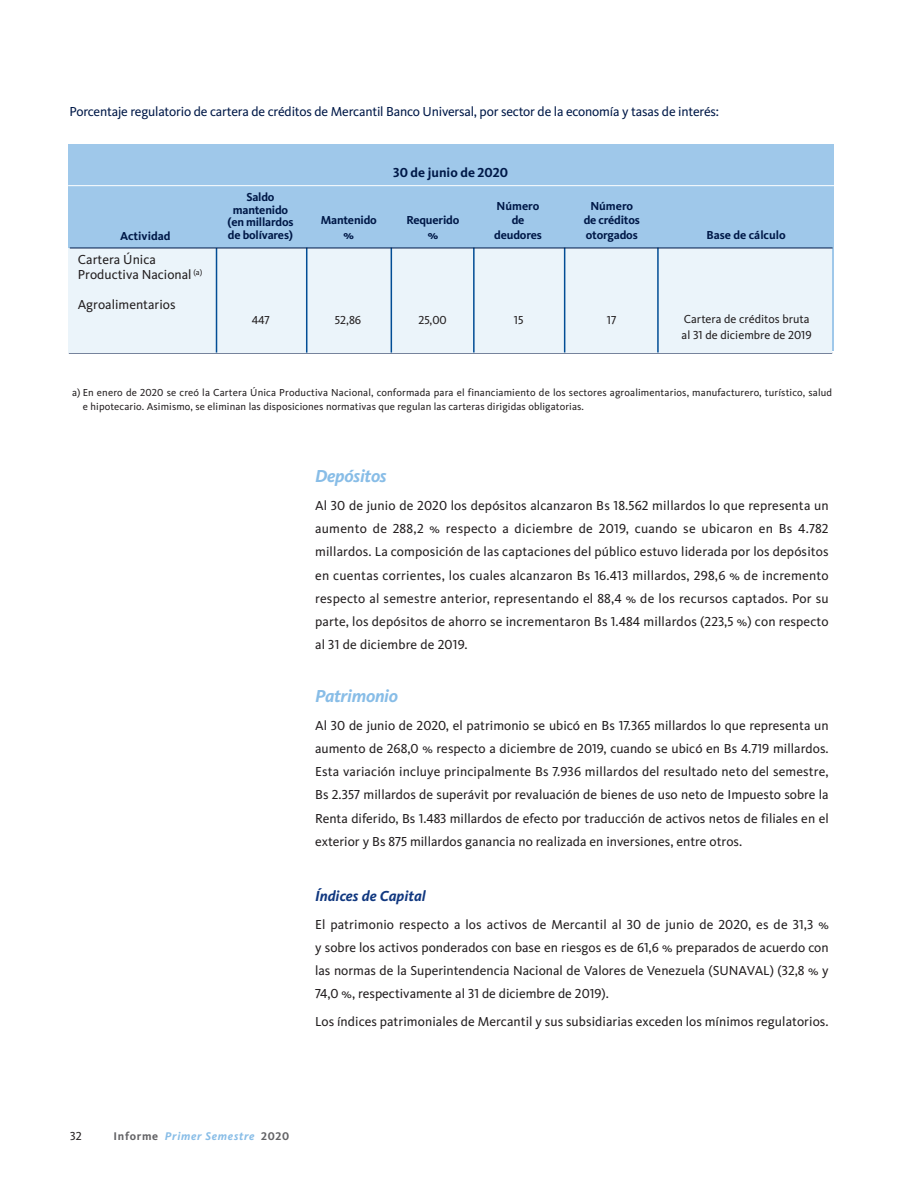
<style>
.page{position:relative;width:915px;height:1191px;background:#fff}
.page>*{position:absolute;margin:0;border:0;box-sizing:border-box;transform-origin:0 0}
.t1{font:italic 700 18px "Kievit LF";letter-spacing:-.015em;color:#88bde7}
.t2{font:italic 700 15px "Kievit LF";color:#113880}
.t3{font:13.5px/23.2px "Kievit LF";color:#231f20;text-align:justify}
.t4{font:13.5px "Kievit LF";letter-spacing:-.015em;color:#001948}
.t5{font:700 13.5px "Kievit LF";color:#001948}
.t6{font:700 12px/14.4px "Kievit LF";letter-spacing:-.015em;color:#001948;text-align:center}
.t7{font:12px/15.3px "Kievit LF";color:#231f20}
.t8{font:italic 700 11.55px "Kievit LF";letter-spacing:.06em;color:#88bde7}
.t9{font:10.5px/13.5px "Kievit LF";letter-spacing:.015em;color:#231f20}
.s1{font-style:normal;color:#636366}
</style>
<div class="page">
<div style="left:68px;top:144px;width:765px;height:207px;background:#9fc8ea"></div>
<hr style="left:69px;top:353px;width:762px;height:1px;background:#001948">
<div style="left:69px;top:248px;width:762px;height:104px;background:#ebf4fa"></div>
<hr style="left:563px;top:248px;width:2px;height:104px;background:#014d95">
<hr style="left:657px;top:248px;width:1px;height:104px;background:#014d95">
<hr style="left:473px;top:248px;width:1px;height:104px;background:#014d95">
<hr style="left:390px;top:248px;width:2px;height:104px;background:#014d95">
<hr style="left:306px;top:248px;width:1px;height:104px;background:#014d95">
<hr style="left:216px;top:248px;width:1px;height:104px;background:#014d95">
<hr style="left:70px;top:248px;width:762px;height:1px;background:#001948">
<hr style="left:68px;top:185px;width:766px;height:1px;background:#fff">
<p class="t4" style="left:69px;top:107px;width:651px">Porcentaje regulatorio de cartera de créditos de Mercantil Banco Universal, por sector de la economía y tasas de interés:</p>
<p class="t6" style="left:120px;top:230px;width:52px">Actividad</p>
<p class="t3" style="left:78px;top:253px;width:126px;line-height:15px">Cartera Única<br>Productiva Nacional <sup>(a)</sup></p>
<p class="t3" style="left:78px;top:294px;width:99px">Agroalimentarios</p>
<p class="t6" style="left:227px;top:192px;width:68px;line-height:12.8px">Saldo mantenido (en millardos de bolívares)</p>
<p class="t7" style="left:252px;top:314px;width:19px">447</p>
<p class="t5" style="left:393px;top:168px;width:116px">30 de junio de 2020</p>
<p class="t6" style="left:321px;top:214px;width:57px">Mantenido %</p>
<p class="t6" style="left:406px;top:214px;width:54px">Requerido %</p>
<p class="t6" style="left:494px;top:200px;width:49px">Número de deudores</p>
<p class="t7" style="left:335px;top:314px;width:28px">52,86</p>
<p class="t7" style="left:418px;top:314px;width:30px">25,00</p>
<p class="t7" style="left:514px;top:314px;width:11px">15</p>
<p class="t6" style="left:583px;top:200px;width:58px">Número de créditos otorgados</p>
<p class="t7" style="left:606px;top:314px;width:11px">17</p>
<p class="t6" style="left:706px;top:229px;width:81px">Base de cálculo</p>
<p class="t7" style="left:681px;top:313px;width:131px">Cartera de créditos bruta al 31 de diciembre de 2019</p>
<p class="t9" style="left:83px;top:387px;width:750px;text-indent:-11px">a) En enero de 2020 se creó la Cartera Única Productiva Nacional, conformada para el financiamiento de los sectores agroalimentarios, manufacturero, turístico, salud e hipotecario. Asimismo, se eliminan las disposiciones normativas que regulan las carteras dirigidas obligatorias.</p>
<h1 class="t1" style="left:315px;top:470px;width:73px">Depósitos</h1>
<p class="t3" style="left:315px;top:495px;width:515px">Al 30 de junio de 2020 los depósitos alcanzaron Bs 18.562 millardos lo que representa un aumento de 288,2 % respecto a diciembre de 2019, cuando se ubicaron en Bs 4.782 millardos. La composición de las captaciones del público estuvo liderada por los depósitos en cuentas corrientes, los cuales alcanzaron Bs 16.413 millardos, 298,6 % de incremento respecto al semestre anterior, representando el 88,4 % de los recursos captados. Por su parte, los depósitos de ahorro se incrementaron Bs 1.484 millardos (223,5 %) con respecto al 31 de diciembre de 2019.</p>
<h1 class="t1" style="left:315px;top:690px;width:84px">Patrimonio</h1>
<p class="t3" style="left:315px;top:715px;width:515px">Al 30 de junio de 2020, el patrimonio se ubicó en Bs 17.365 millardos lo que representa un aumento de 268,0 % respecto a diciembre de 2019, cuando se ubicó en Bs 4.719 millardos.<br>Esta variación incluye principalmente Bs 7.936 millardos del resultado neto del semestre, Bs 2.357 millardos de superávit por revaluación de bienes de uso neto de Impuesto sobre la Renta diferido, Bs 1.483 millardos de efecto por traducción de activos netos de filiales en el exterior y Bs 875 millardos ganancia no realizada en inversiones, entre otros.</p>
<p class="t2" style="left:315px;top:891px;width:112px">Índices de Capital</p>
<p class="t3" style="left:315px;top:914px;width:515px">El patrimonio respecto a los activos de Mercantil al 30 de junio de 2020, es de 31,3 % y sobre los activos ponderados con base en riesgos es de 61,6 % preparados de acuerdo con las normas de la Superintendencia Nacional de Valores de Venezuela (SUNAVAL) (32,8 % y 74,0 %, respectivamente al 31 de diciembre de 2019).</p>
<p class="t3" style="left:315px;top:1011px;width:515px">Los índices patrimoniales de Mercantil y sus subsidiarias exceden los mínimos regulatorios.</p>
<p class="t7" style="left:70px;top:1130px;width:13px">32</p>
<p class="t8" style="left:113px;top:1131px;width:177px"><span class="s1">Informe</span> Primer Semestre <span class="s1">2020</span></p>
</div>
